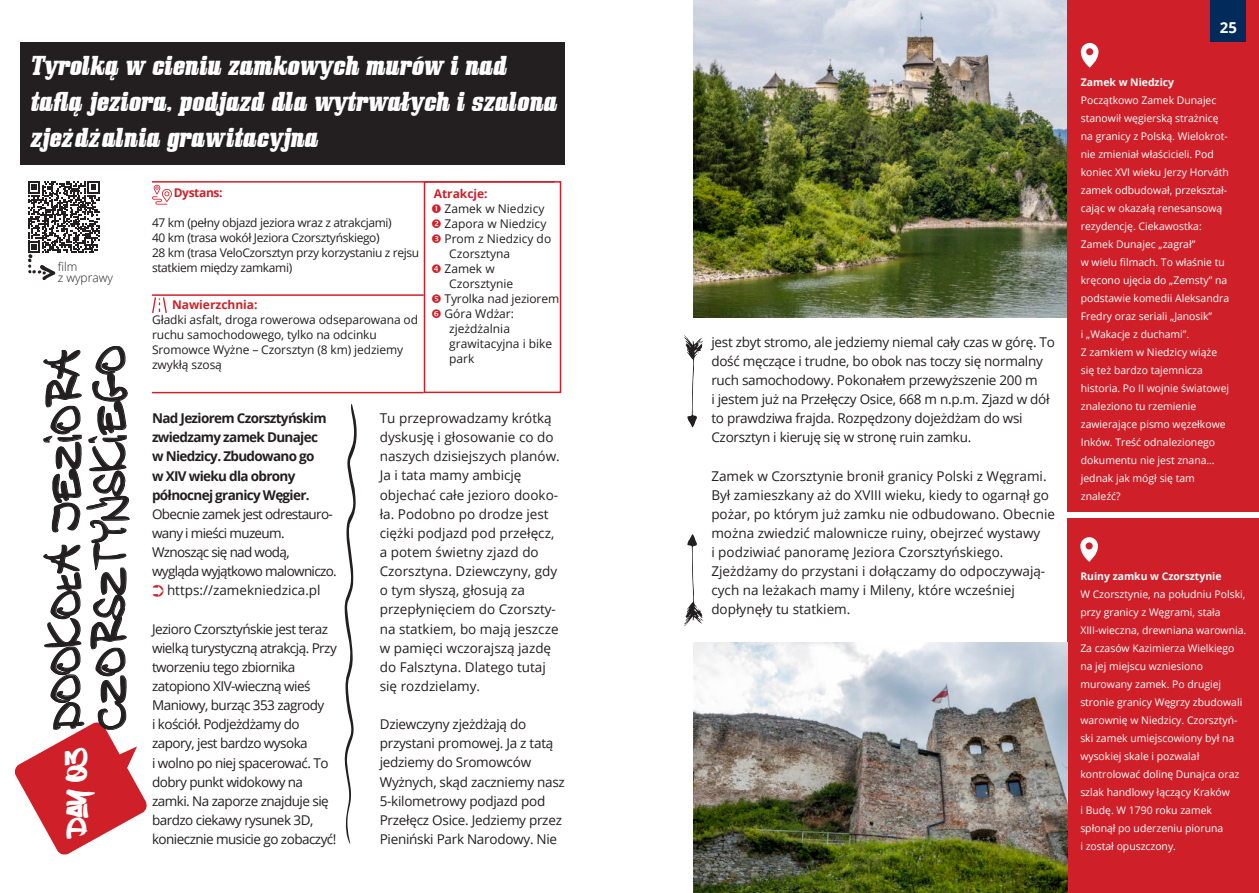
<style>
.page{position:relative;width:1259px;height:893px;background:#fff}
.page>*{position:absolute;margin:0;border:0;box-sizing:border-box;transform-origin:0 0}
.t1{font:40.5px/45px "Ekoclean";letter-spacing:-.005em;color:#231f20;scale:.67 1}
.t2{font:30px "Blow Brush";color:#fff}
.t3{font:italic 24px/36px "Bullpen";color:#fff}
.t4{font:700 15px "Open Sans";color:#fff}
.t5{font:13.5px/19.2px "Open Sans";color:#231f20}
.t6{font:13.5px/19.2px "Open Sans";letter-spacing:-.02em;color:#231f20}
.t7{font:13.5px/19.2px "Open Sans";letter-spacing:-.04em;color:#231f20}
.t8{font:700 13.5px/19.2px "Open Sans";letter-spacing:-.05em;color:#231f20}
.t9{font:13.5px "Open Sans";letter-spacing:-.05em;color:#231f20}
.t10{font:12px/15px "Open Sans";letter-spacing:-.01em;color:#231f20}
.t11{font:12px/15px "Open Sans";letter-spacing:-.03em;color:#231f20}
.t12{font:700 12px "Open Sans";color:#cf2029}
.t13{font:300 12px/10.5px "Open Sans";color:#231f20}
.t14{font:700 12px "Open Sans";letter-spacing:-.03em;color:#cf2029}
.t15{font:10.5px/18px "Open Sans";color:#fff}
.t16{font:700 10.5px "Open Sans";color:#fff}
</style>
<div class="page">
<div style="left:1067px;top:519px;width:192px;height:374px;background:#cf2029"></div>
<svg style="left:1080px;top:537px;width:18px;height:25px"></svg>
<svg style="left:14px;top:722px;width:133px;height:133px;fill:#cf2029"></svg>
<div style="left:21px;top:43px;width:544px;height:122px;background:#231f20"></div>
<img style="left:693px;top:0;width:374px;height:318px">
<img style="left:693px;top:643px;width:374px;height:250px">
<div style="left:1067px;top:0;width:192px;height:512px;background:#cf2029"></div>
<svg style="left:1080px;top:43px;width:18px;height:25px"></svg>
<svg style="left:344px;top:404px;width:13px;height:440px"></svg>
<svg style="left:684px;top:335px;width:19px;height:93px"></svg>
<svg style="left:684px;top:534px;width:19px;height:93px"></svg>
<svg style="left:28px;top:181px;width:71px;height:99px"></svg>
<div style="left:1210px;top:0;width:36px;height:42px;background:#022b5b"></div>
<hr style="left:152px;top:181px;width:403px;height:2px;background:#cf2029">
<hr style="left:152px;top:294px;width:272px;height:2px;background:#cf2029">
<hr style="left:152px;top:392px;width:272px;height:1px;background:#cf2029">
<svg style="left:152px;top:185px;width:20px;height:20px"></svg>
<svg style="left:152px;top:297px;width:15px;height:16px"></svg>
<div style="left:424px;top:181px;width:137px;height:212px;border:2px solid #cf2029"></div>
<h3 class="t3" style="left:29px;top:49px;width:528px">Tyrolką w cieniu zamkowych murów i nad taflą jeziora, podjazd dla wytrwałych i szalona zjeżdżalnia grawitacyjna</h3>
<p class="t14" style="left:174px;top:188px;width:50px">Dystans:</p>
<p class="t11" style="left:152px;top:215px;width:269px">47 km (pełny objazd jeziora wraz z atrakcjami)<br>40 km (trasa wokół Jeziora Czorsztyńskiego)<br>28 km (trasa VeloCzorsztyn przy korzystaniu z rejsu statkiem między zamkami)</p>
<p class="t12" style="left:172px;top:300px;width:87px">Nawierzchnia:</p>
<p class="t10" style="left:152px;top:312px;width:267px">Gładki asfalt, droga rowerowa odseparowana od ruchu samochodowego, tylko na odcinku Sromowce Wyżne – Czorsztyn (8 km) jedziemy zwykłą szosą</p>
<p class="t12" style="left:434px;top:185px;width:55px">Atrakcje:</p>
<p class="t10" style="left:444px;top:200px;width:101px">Zamek w Niedzicy</p>
<p class="t10" style="left:444px;top:215px;width:103px">Zapora w Niedzicy</p>
<p class="t10" style="left:444px;top:230px;width:108px">Prom z Niedzicy do</p>
<p class="t10" style="left:449px;top:245px;width:62px">Czorsztyna</p>
<p class="t10" style="left:444px;top:260px;width:52px">Zamek w</p>
<p class="t10" style="left:449px;top:275px;width:66px">Czorsztynie</p>
<p class="t10" style="left:444px;top:290px;width:116px">Tyrolka nad jeziorem</p>
<p class="t10" style="left:444px;top:305px;width:71px">Góra Wdżar:</p>
<p class="t10" style="left:449px;top:320px;width:62px">zjeżdżalnia</p>
<p class="t10" style="left:449px;top:335px;width:104px">grawitacyjna i bike</p>
<p class="t10" style="left:449px;top:350px;width:27px">park</p>
<p class="t13" style="left:58px;top:261px;width:57px">film<br>z wyprawy</p>
<h1 class="t1" style="left:41px;top:729px;width:574px;rotate:-90deg">dookoła Jeziora<br>Czorsztyńskiego</h1>
<p class="t5" style="left:380px;top:408px;width:181px">Tu przeprowadzamy krótką dyskusję i głosowanie co do naszych dzisiejszych planów.<br>Ja i tata mamy ambicję objechać całe jezioro dooko&shy;ła. Podobno po drodze jest ciężki podjazd pod przełęcz, a potem świetny zjazd do<br>Czorsztyna. Dziewczyny, gdy o tym słyszą, głosują za przepłynięciem do Czorszty&shy;na statkiem, bo mają jeszcze w pamięci wczorajszą jazdę do Falsztyna. Dlatego tutaj się rozdzielamy.</p>
<p class="t6" style="left:380px;top:714px;width:187px">Dziewczyny zjeżdżają do przystani promowej. Ja z tatą jedziemy do Sromowców<br>Wyżnych, skąd zaczniemy nasz<br>5-kilometrowy podjazd pod<br>Przełęcz Osice. Jedziemy przez<br>Pieniński Park Narodowy. Nie</p>
<p class="t8" style="left:152px;top:408px;width:176px">Nad Jeziorem Czorsztyńskim zwiedzamy zamek Dunajec w Niedzicy. Zbudowano go w XIV wieku dla obrony północnej granicy Węgier.</p>
<p class="t9" style="left:152px;top:505px;width:182px">Obecnie zamek jest odrestauro-</p>
<p class="t9" style="left:152px;top:524px;width:134px">wany i mieści muzeum.</p>
<p class="t9" style="left:152px;top:543px;width:139px">Wznosząc się nad wodą,</p>
<p class="t9" style="left:152px;top:562px;width:186px">wygląda wyjątkowo malowniczo.</p>
<p class="t5" style="left:167px;top:580px;width:155px">https://zamekniedzica.pl</p>
<p class="t7" style="left:152px;top:619px;width:186px">Jezioro Czorsztyńskie jest teraz wielką turystyczną atrakcją. Przy tworzeniu tego zbiornika zatopiono XIV-wieczną wieś<br>Maniowy, burząc 353 zagrody<br>i kościół. Podjeżdżamy do zapory, jest bardzo wysoka<br>i wolno po niej spacerować. To dobry punkt widokowy na zamki. Na zaporze znajduje się bardzo ciekawy rysunek 3D, koniecznie musicie go zobaczyć!</p>
<h2 class="t2" style="left:64px;top:836px;width:91px;rotate:-90deg">Day 03</h2>
<p class="t6" style="left:711px;top:332px;width:345px">jest zbyt stromo, ale jedziemy niemal cały czas w górę. To dość męczące i trudne, bo obok nas toczy się normalny ruch samochodowy. Pokonałem przewyższenie 200 m<br>i jestem już na Przełęczy Osice, 668 m n.p.m. Zjazd w dół to prawdziwa frajda. Rozpędzony dojeżdżam do wsi Czorsztyn i kieruję się w stronę ruin zamku.</p>
<p class="t5" style="left:711px;top:466px;width:345px">Zamek w Czorsztynie bronił granicy Polski z Węgrami.<br>Był zamieszkany aż do XVIII wieku, kiedy to ogarnął go pożar, po którym już zamku nie odbudowano. Obecnie można zwiedzić malownicze ruiny, obejrzeć wystawy<br>i podziwiać panoramę Jeziora Czorsztyńskiego.<br>Zjeżdżamy do przystani i dołączamy do odpoczywają&shy;cych na leżakach mamy i Mileny, które wcześniej dopłynęły tu statkiem.</p>
<h3 class="t4" style="left:1219px;top:22px;width:19px">25</h3>
<p class="t16" style="left:1080px;top:74px;width:95px">Zamek w Niedzicy</p>
<p class="t15" style="left:1080px;top:91px;width:150px">Początkowo Zamek Dunajec stanowił węgierską strażnicę na granicy z Polską. Wielokrot&shy;nie zmieniał właścicieli. Pod koniec XVI wieku Jerzy Horváth zamek odbudował, przekształ&shy;cając w okazałą renesansową rezydencję. Ciekawostka:<br>Zamek Dunajec „zagrał”<br>w wielu filmach. To właśnie tu kręcono ujęcia do „Zemsty” na podstawie komedii Aleksandra<br>Fredry oraz seriali „Janosik”<br>i „Wakacje z duchami”.<br>Z zamkiem w Niedzicy wiąże się też bardzo tajemnicza historia. Po II wojnie światowej znaleziono tu rzemienie zawierające pismo węzełkowe<br>Inków. Treść odnalezionego dokumentu nie jest znana… jednak jak mógł się tam znaleźć?</p>
<p class="t16" style="left:1080px;top:569px;width:143px">Ruiny zamku w Czorsztynie</p>
<p class="t15" style="left:1080px;top:585px;width:167px">W Czorsztynie, na południu Polski, przy granicy z Węgrami, stała<br>XIII-wieczna, drewniana warownia.<br>Za czasów Kazimierza Wielkiego na jej miejscu wzniesiono murowany zamek. Po drugiej stronie granicy Węgrzy zbudowali warownię w Niedzicy. Czorsztyń&shy;ski zamek umiejscowiony był na wysokiej skale i pozwalał kontrolować dolinę Dunajca oraz szlak handlowy łączący Kraków<br>i Budę. W 1790 roku zamek spłonął po uderzeniu pioruna<br>i został opuszczony.</p>
</div>
